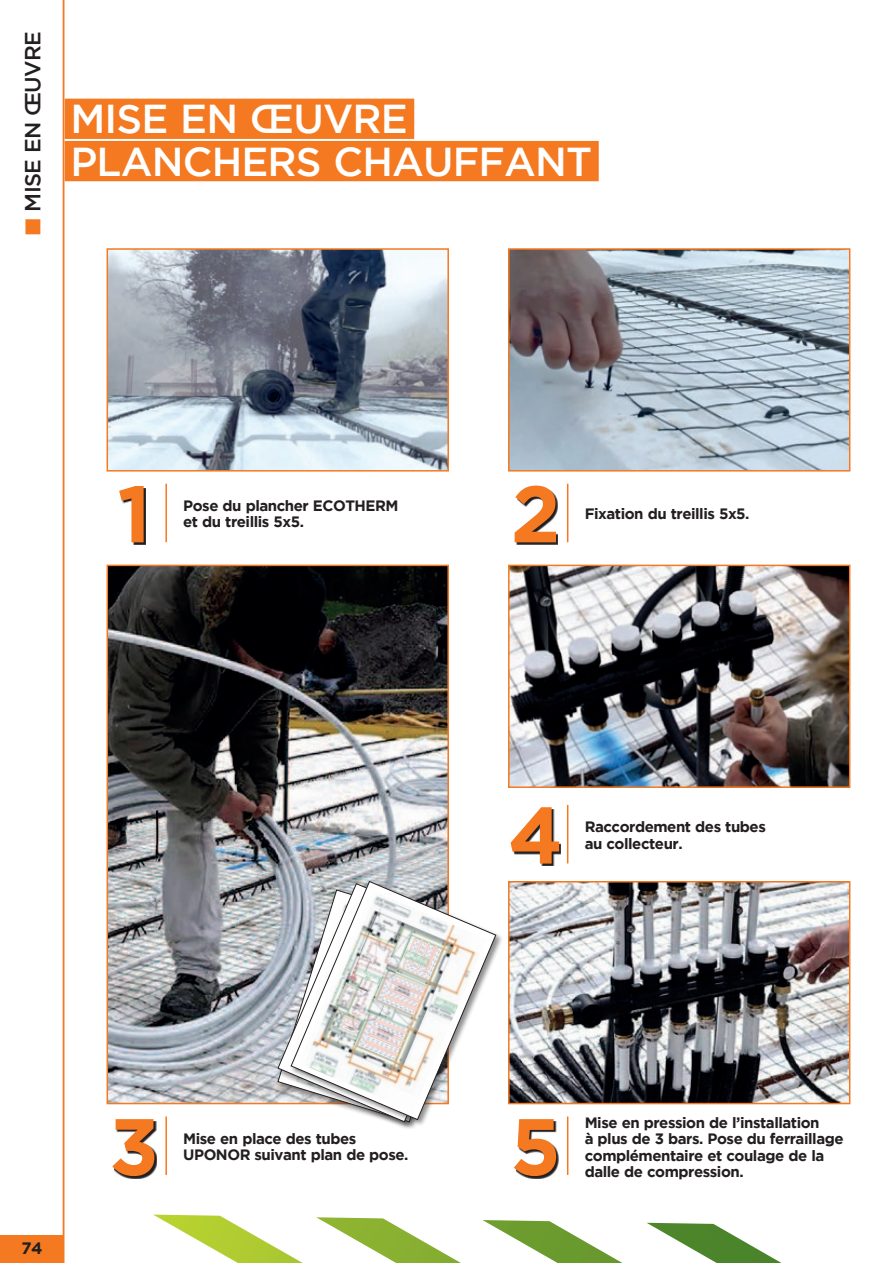
<style>
.page{position:relative;width:893px;height:1263px;background:#fff}
.page>*{position:absolute;margin:0;border:0;box-sizing:border-box;transform-origin:0 0}
.t1{font:500 40.2px/42.3px "Gotham";letter-spacing:-.02em;color:#fff}
.t2{font:500 21.9px "Gotham";letter-spacing:-.03em;color:#231f20}
.t3{font:700 16.5px "Gotham";color:#231f20}
.t4{font:700 15px/16.5px "Gotham";letter-spacing:-.03em;color:#231f20}
.s1{color:#f47921}
</style>
<div class="page">
<hr style="left:63px;top:0;width:1px;height:1263px;background:#f47921">
<div style="left:0;top:1235px;width:64px;height:28px;background:#f47921"></div>
<svg style="left:153px;top:1214px;width:150px;height:49px"></svg>
<svg style="left:316px;top:1217px;width:145px;height:46px"></svg>
<svg style="left:483px;top:1220px;width:139px;height:43px"></svg>
<svg style="left:647px;top:1223px;width:134px;height:40px"></svg>
<div style="left:65px;top:99px;width:349px;height:40px;background:#f47921"></div>
<div style="left:65px;top:141px;width:534px;height:40px;background:#f47921"></div>
<img style="left:110px;top:251px;width:336px;height:218px">
<div style="left:107px;top:248px;width:342px;height:224px;border:2px solid #f47921"></div>
<img style="left:110px;top:568px;width:336px;height:533px">
<div style="left:107px;top:565px;width:342px;height:539px;border:2px solid #f47921"></div>
<img style="left:511px;top:884px;width:336px;height:217px">
<div style="left:508px;top:881px;width:342px;height:223px;border:2px solid #f47921"></div>
<svg style="left:131px;top:488px;width:15px;height:57px"></svg>
<svg style="left:119px;top:486px;width:25px;height:56px"></svg>
<svg style="left:121px;top:1121px;width:35px;height:57px"></svg>
<svg style="left:112px;top:1119px;width:42px;height:57px"></svg>
<svg style="left:522px;top:1121px;width:36px;height:57px"></svg>
<svg style="left:514px;top:1119px;width:42px;height:57px"></svg>
<hr style="left:165px;top:484px;width:2px;height:58px;background:#f47921">
<hr style="left:165px;top:1116px;width:2px;height:59px;background:#f47921">
<hr style="left:567px;top:1116px;width:1px;height:59px;background:#f47921">
<img style="left:511px;top:251px;width:336px;height:218px">
<div style="left:508px;top:248px;width:342px;height:224px;border:2px solid #f47921"></div>
<img style="left:511px;top:568px;width:336px;height:217px">
<div style="left:508px;top:565px;width:342px;height:223px;border:2px solid #f47921"></div>
<div style="left:517px;top:488px;width:41px;height:56px;background:linear-gradient(to right,#6d3f20,#6d3f20)"></div>
<svg style="left:515px;top:486px;width:41px;height:56px"></svg>
<svg style="left:539px;top:841px;width:22px;height:25px"></svg>
<svg style="left:510px;top:807px;width:49px;height:56px"></svg>
<hr style="left:567px;top:484px;width:1px;height:58px;background:#f47921">
<hr style="left:567px;top:805px;width:1px;height:58px;background:#f47921">
<svg style="left:277px;top:883px;width:12px;height:222px"></svg>
<div style="left:289px;top:880px;width:214px;height:247px;background:#231f20;opacity:.5"></div>
<img style="left:290px;top:880px;width:207px;height:240px">
<h2 class="t2" style="left:18px;top:235px;width:206px;rotate:-90deg"><span class="s1">■</span> MISE EN ŒUVRE</h2>
<h1 class="t1" style="left:70px;top:97px;width:523px">MISE EN ŒUVRE<br>PLANCHERS CHAUFFANT</h1>
<p class="t4" style="left:183px;top:497px;width:217px">Pose du plancher ECOTHERM et du treillis 5x5.</p>
<p class="t4" style="left:585px;top:505px;width:166px">Fixation du treillis 5x5.</p>
<p class="t3" style="left:21px;top:1237px;width:23px">74</p>
<p class="t4" style="left:183px;top:1130px;width:227px">Mise en place des tubes<br>UPONOR suivant plan de pose.</p>
<p class="t4" style="left:585px;top:818px;width:183px">Raccordement des tubes au collecteur.</p>
<p class="t4" style="left:585px;top:1114px;width:260px">Mise en pression de l’installation<br>à plus de 3 bars. Pose du ferraillage complémentaire et coulage de la dalle de compression.</p>
</div>
